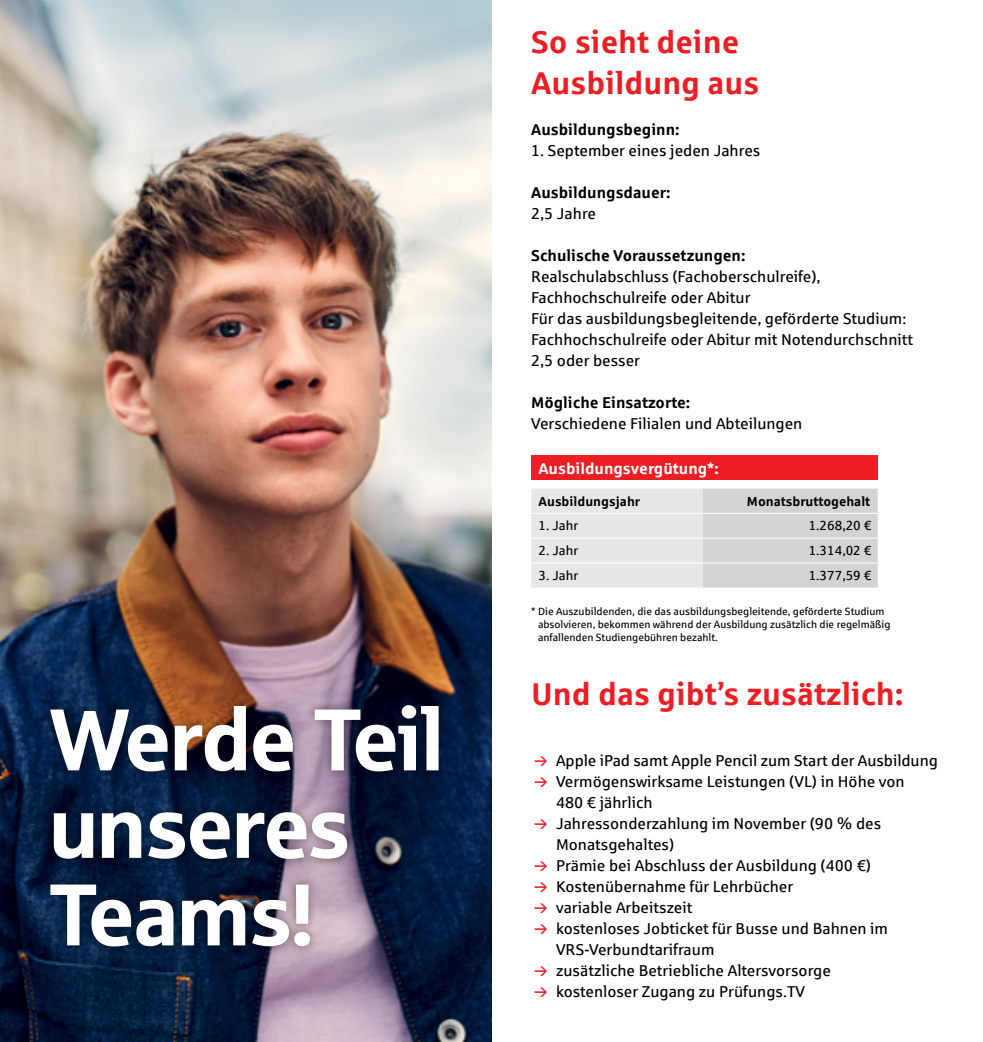
<style>
.page{position:relative;width:983px;height:1042px;background:#fff}
.page>*{position:absolute;margin:0;border:0;box-sizing:border-box;transform-origin:0 0}
.t1{font:87.5px/87.5px "Sparkasse Head";color:#fff}
.t2{font:700 31.5px/40.9px "Sparkasse Rg";color:#ed1d24}
.t3{font:15.75px/21px "Sparkasse Rg";color:#000}
.t4{font:700 15.75px "Sparkasse Rg";color:#000}
.t5{font:700 15.75px "Sparkasse Rg";color:#fff}
.t6{font:13.12px/24.8px "Sparkasse Rg";color:#000;text-align:justify}
.t7{font:700 13.12px "Sparkasse Rg";color:#000}
.t8{font:10.5px/12.6px "Sparkasse Rg";color:#000}
</style>
<div class="page">
<svg style="left:531px;top:488px;width:346px;height:100px;background:#dcddde"></svg>
<hr style="left:531px;top:513px;width:171px;height:1px;background:#fff">
<hr style="left:702px;top:513px;width:175px;height:1px;background:#fff">
<hr style="left:531px;top:538px;width:171px;height:1px;background:#fff">
<hr style="left:702px;top:538px;width:175px;height:1px;background:#fff">
<hr style="left:531px;top:562px;width:171px;height:1px;background:#fff">
<hr style="left:702px;top:562px;width:175px;height:1px;background:#fff">
<div style="left:531px;top:455px;width:346px;height:25px;background:#ed1d24"></div>
<img style="left:0;top:0;width:491px;height:1042px">
<div style="left:40px;top:697px;width:408px;height:259px;background:#000;opacity:.45"></div>
<h1 class="t1" style="left:50px;top:693px;width:395px">Werde Teil unseres<br>Teams!</h1>
<h2 class="t2" style="left:531px;top:21px;width:229px">So sieht deine<br>Ausbildung aus</h2>
<p class="t4" style="left:531px;top:120px;width:150px">Ausbildungsbeginn:</p>
<p class="t3" style="left:531px;top:140px;width:230px">1. September eines jeden Jahres</p>
<p class="t4" style="left:531px;top:183px;width:141px">Ausbildungsdauer:</p>
<p class="t3" style="left:531px;top:203px;width:66px">2,5 Jahre</p>
<p class="t4" style="left:531px;top:246px;width:216px">Schulische Voraussetzungen:</p>
<p class="t3" style="left:531px;top:266px;width:383px">Realschulabschluss (Fachoberschulreife), Fachhochschulreife oder Abitur<br>Für das ausbildungsbegleitende, geförderte Studium:<br>Fachhochschulreife oder Abitur mit Notendurchschnitt 2,5 oder besser</p>
<p class="t4" style="left:531px;top:393px;width:160px">Mögliche Einsatzorte:</p>
<p class="t3" style="left:531px;top:413px;width:272px">Verschiedene Filialen und Abteilungen</p>
<p class="t5" style="left:538px;top:458px;width:182px">Ausbildungsvergütung*:</p>
<p class="t7" style="left:538px;top:493px;width:103px">Ausbildungsjahr</p>
<p class="t7" style="left:746px;top:493px;width:125px">Monatsbruttogehalt</p>
<p class="t6" style="left:538px;top:513px;width:41px">1. Jahr</p>
<p class="t6" style="left:538px;top:538px;width:41px">2. Jahr</p>
<p class="t6" style="left:538px;top:563px;width:41px">3. Jahr</p>
<p class="t8" style="left:538px;top:605px;width:354px;text-indent:-7px">* Die Auszubildenden, die das ausbildungsbegleitende, geförderte Studium absolvieren, bekommen während der Ausbildung zusätzlich die regelmäßig anfallenden Studiengebühren bezahlt.</p>
<p class="t6" style="left:808px;top:513px;width:64px">1.268,20 € 1.314,02 € 1.377,59 €</p>
<h2 class="t2" style="left:531px;top:672px;width:374px">Und das gibt’s zusätzlich:</h2>
<p class="t3" style="left:556px;top:749px;width:383px">Apple iPad samt Apple Pencil zum Start der Ausbildung Vermögenswirksame Leistungen (VL) in Höhe von<br>480 € jährlich<br>Jahressonderzahlung im November (90 % des Monatsgehaltes)<br>Prämie bei Abschluss der Ausbildung (400 €)<br>Kostenübernahme für Lehrbücher<br>variable Arbeitszeit<br>kostenloses Jobticket für Busse und Bahnen im VRS-Verbundtarifraum<br>zusätzliche Betriebliche Altersvorsorge<br>kostenloser Zugang zu Prüfungs.TV</p>
</div>
